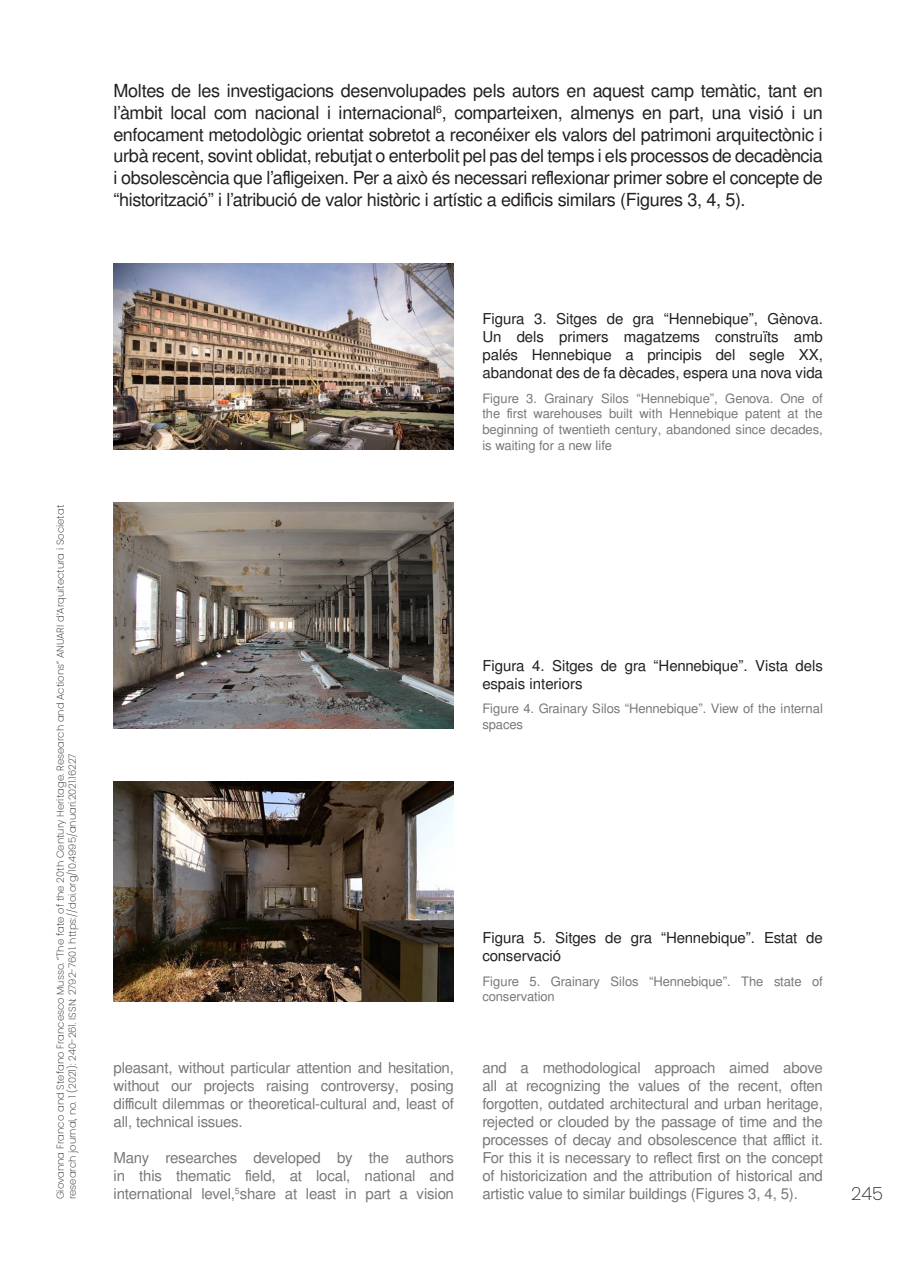
<style>
.page{position:relative;width:908px;height:1276px;background:#fff}
.page>*{position:absolute;margin:0;border:0;box-sizing:border-box;transform-origin:0 0}
.val_cos_de_text{font:18px/21.6px "Free Sans";letter-spacing:-.02em;color:#231f20;text-align:justify}
.t1{font:200 18px "Poppins";color:#231f20}
.eng_text{font:15px/18px "Free Sans";letter-spacing:-.01em;color:#76787b;text-align:justify}
.val_cos_de_text-2{font:15px/18px "Free Sans";letter-spacing:-.01em;color:#231f20}
.val_cos_de_text-3{font:13px/15.6px "Free Sans";color:#76787b}
.t2{font:200 10px/12px "Poppins";color:#231f20}
</style>
<div class="page">
<img style="left:113px;top:263px;width:341px;height:186px">
<img style="left:113px;top:502px;width:341px;height:227px">
<img style="left:113px;top:781px;width:341px;height:220px">
<p class="val_cos_de_text" style="left:113px;top:81px;width:710px">Moltes de les investigacions desenvolupades pels autors en aquest camp temàtic, tant en l’àmbit local com nacional i internacional<sup>6</sup>, comparteixen, almenys en part, una visió i un enfocament metodològic orientat sobretot a reconéixer els valors del patrimoni arquitectònic i urbà recent, sovint oblidat, rebutjat o enterbolit pel pas del temps i els processos de decadència i obsolescència que l’afligeixen. Per a això és necessari reflexionar primer sobre el concepte de “historització” i l’atribució de valor històric i artístic a edificis similars (Figures 3, 4, 5).</p>
<p class="t2" style="left:54px;top:1199px;width:696px;rotate:-90deg">Giovanna Franco and Stefano Francesco Musso. “The fate of the 20th Century Heritage. Research and Actions” ANUARI d’Arquitectura i Societat research journal, no. 1 (2021): 240-261. ISSN: 2792-7601. https://doi.org/10.4995/anuari.2021.16227</p>
<p class="val_cos_de_text-2" style="left:482px;top:311px;width:342px;text-align:justify">Figura 3. Sitges de gra “Hennebique”, Gènova.<br>Un dels primers magatzems construïts amb palés Hennebique a principis del segle XX, abandonat des de fa dècades, espera una nova vida</p>
<p class="val_cos_de_text-3" style="left:482px;top:391px;width:342px;text-align:justify">Figure 3. Grainary Silos “Hennebique”, Genova. One of the first warehouses built with Hennebique patent at the beginning of twentieth century, abandoned since decades, is waiting for a new life</p>
<p class="val_cos_de_text-2" style="left:482px;top:657px;width:342px">Figura 4. Sitges de gra “Hennebique”. Vista dels espais interiors</p>
<p class="val_cos_de_text-3" style="left:482px;top:701px;width:342px">Figure 4. Grainary Silos “Hennebique”. View of the internal spaces</p>
<p class="eng_text" style="left:113px;top:1060px;width:342px">pleasant, without particular attention and hesitation, without our projects raising controversy, posing difficult dilemmas or theoretical-cultural and, least of all, technical issues.</p>
<p class="eng_text" style="left:113px;top:1150px;width:342px">Many researches developed by the authors in this thematic field, at local, national and international level,<sup>5</sup>share at least in part a vision</p>
<p class="val_cos_de_text-2" style="left:482px;top:930px;width:342px">Figura 5. Sitges de gra “Hennebique”. Estat de conservació</p>
<p class="val_cos_de_text-3" style="left:482px;top:974px;width:342px">Figure 5. Grainary Silos “Hennebique”. The state of conservation</p>
<p class="eng_text" style="left:482px;top:1060px;width:342px">and a methodological approach aimed above all at recognizing the values of the recent, often forgotten, outdated architectural and urban heritage, rejected or clouded by the passage of time and the processes of decay and obsolescence that afflict it.<br>For this it is necessary to reflect first on the concept of historicization and the attribution of historical and artistic value to similar buildings (Figures 3, 4, 5).</p>
<p class="t1" style="left:850px;top:1183px;width:33px">245</p>
</div>
